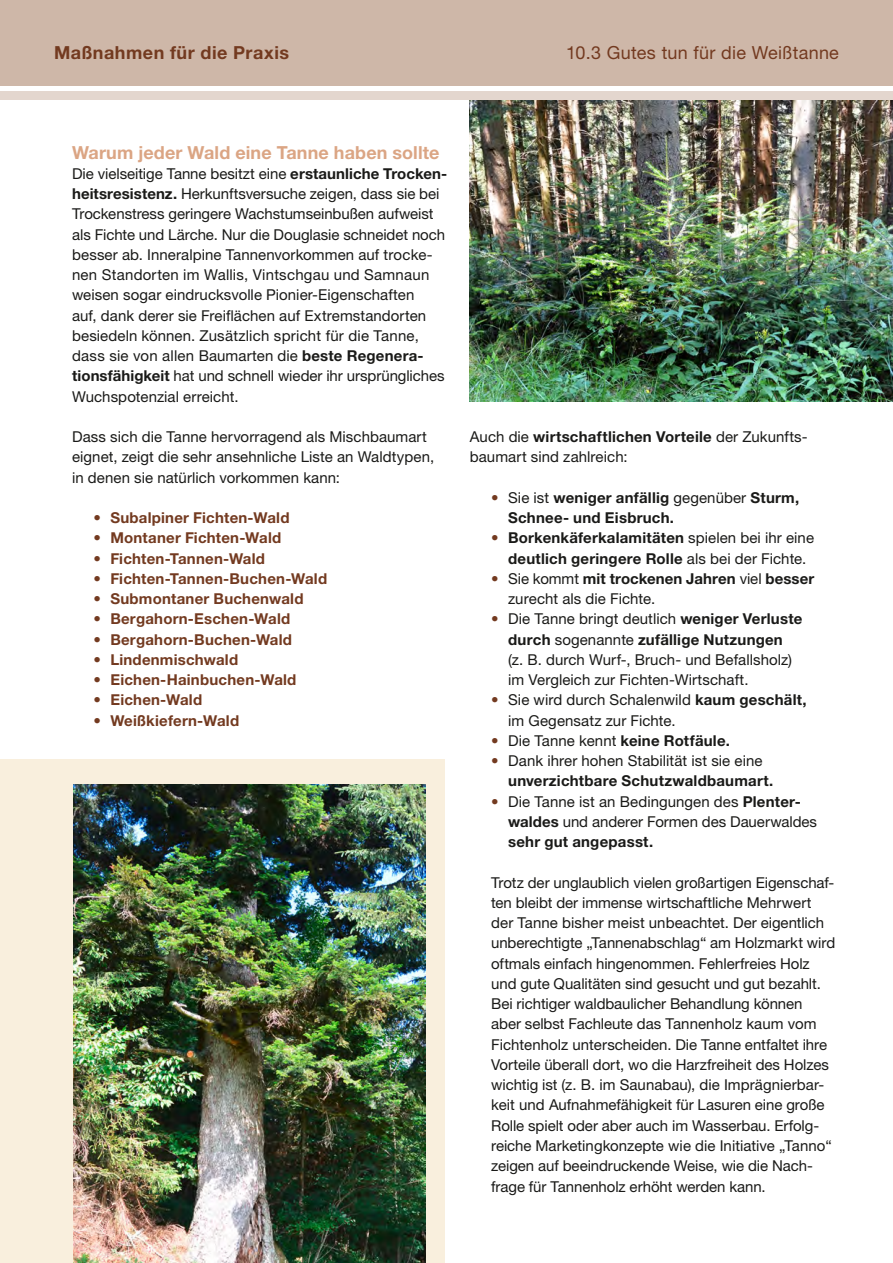
<style>
.page{position:relative;width:893px;height:1263px;background:#fff}
.page>*{position:absolute;margin:0;border:0;box-sizing:border-box;transform-origin:0 0}
.t1{font:700 18px "Helvetica Neue";letter-spacing:.005em;color:#dba584}
.t2{font:18px "Helvetica Neue";letter-spacing:.015em;color:#733a20}
.t3{font:700 18px "Helvetica Neue";letter-spacing:.03em;color:#733a20}
.t4{font:15px/20.2px "Helvetica Neue";color:#1a1a18}
.t5{font:700 15px "Helvetica Neue";letter-spacing:.015em;color:#733a20}
.t6{font:700 15px/20.2px "Helvetica Neue";letter-spacing:.015em;color:#1a1a18}
.s1{font-weight:700}
.s2{font-weight:400;color:#733a20}
.s3{font-weight:400}
.s4{color:#733a20}
</style>
<div class="page">
<div style="left:0;top:92px;width:893px;height:8px;background:#e3d6ce"></div>
<div style="left:0;top:0;width:893px;height:86px;background:#ceb7a8"></div>
<div style="left:0;top:759px;width:444px;height:504px;background:#f9efdd"></div>
<img style="left:74px;top:784px;width:351px;height:479px">
<img style="left:469px;top:100px;width:424px;height:302px">
<p class="t3" style="left:54px;top:42px;width:237px">Maßnahmen für die Praxis</p>
<p class="t2" style="left:566px;top:42px;width:274px">10.3 Gutes tun für die Weißtanne</p>
<p class="t1" style="left:72px;top:141px;width:369px">Warum jeder Wald eine Tanne haben sollte</p>
<p class="t4" style="left:72px;top:163px;width:376px">Die vielseitige Tanne besitzt eine <span class="s1">erstaunliche Trocken&shy;heitsresistenz.</span> Herkunftsversuche zeigen, dass sie bei Trockenstress geringere Wachstumseinbußen aufweist als Fichte und Lärche. Nur die Douglasie schneidet noch besser ab. Inneralpine Tannenvorkommen auf trocke&shy;nen Standorten im Wallis, Vintschgau und Samnaun weisen sogar eindrucksvolle Pionier-Eigenschaften<br>auf, dank derer sie Freiflächen auf Extremstandorten besiedeln können. Zusätzlich spricht für die Tanne, dass sie von allen Baumarten die <span class="s1">beste Regenera&shy;tionsfähigkeit</span> hat und schnell wieder ihr ursprüngliches Wuchspotenzial erreicht.</p>
<p class="t4" style="left:72px;top:426px;width:364px">Dass sich die Tanne hervorragend als Mischbaumart eignet, zeigt die sehr ansehnliche Liste an Waldtypen, in denen sie natürlich vorkommen kann:</p>
<p class="t5" style="left:93px;top:509px;width:198px">• Subalpiner Fichten-Wald</p>
<p class="t5" style="left:93px;top:529px;width:189px">• Montaner Fichten-Wald</p>
<p class="t5" style="left:93px;top:549px;width:173px">• Fichten-Tannen-Wald</p>
<p class="t5" style="left:93px;top:569px;width:235px">• Fichten-Tannen-Buchen-Wald</p>
<p class="t5" style="left:93px;top:590px;width:212px">• Submontaner Buchenwald</p>
<p class="t5" style="left:93px;top:610px;width:198px">• Bergahorn-Eschen-Wald</p>
<p class="t5" style="left:93px;top:630px;width:200px">• Bergahorn-Buchen-Wald</p>
<p class="t5" style="left:93px;top:650px;width:146px">• Lindenmischwald</p>
<p class="t5" style="left:93px;top:671px;width:205px">• Eichen-Hainbuchen-Wald</p>
<p class="t5" style="left:93px;top:691px;width:110px">• Eichen-Wald</p>
<p class="t5" style="left:93px;top:711px;width:147px">• Weißkiefern-Wald</p>
<p class="t4" style="left:470px;top:426px;width:339px">Auch die <span class="s1">wirtschaftlichen Vorteile</span> der Zukunfts&shy;baumart sind zahlreich:</p>
<p class="t6" style="left:508px;top:487px;width:293px;text-indent:-17px"><span class="s2">•</span> <span class="s3">Sie ist</span> weniger anfällig <span class="s3">gegenüber</span> Sturm,<br>Schnee- und Eisbruch.</p>
<p class="t6" style="left:508px;top:528px;width:307px;text-indent:-17px"><span class="s2">•</span> Borkenkäferkalamitäten <span class="s3">spielen bei ihr eine </span>deutlich geringere Rolle <span class="s3">als bei der Fichte.</span></p>
<p class="t4" style="left:508px;top:568px;width:308px;text-indent:-17px"><span class="s4">•</span> Sie kommt <span class="s1">mit trockenen Jahren</span> viel <span class="s1">besser </span>zurecht als die Fichte.</p>
<p class="t4" style="left:508px;top:609px;width:296px;text-indent:-17px"><span class="s4">•</span> Die Tanne bringt deutlich <span class="s1">weniger Verluste durch</span> sogenannte <span class="s1">zufällige Nutzungen<br></span>(z. B. durch Wurf-, Bruch- und Befallsholz) im Vergleich zur Fichten-Wirtschaft.</p>
<p class="t4" style="left:508px;top:690px;width:300px;text-indent:-17px"><span class="s4">•</span> Sie wird durch Schalenwild <span class="s1">kaum geschält, </span>im Gegensatz zur Fichte.</p>
<p class="t6" style="left:491px;top:730px;width:240px"><span class="s2">•</span> <span class="s3">Die Tanne kennt</span> keine Rotfäule.</p>
<p class="t4" style="left:508px;top:750px;width:267px;text-indent:-17px"><span class="s4">•</span> Dank ihrer hohen Stabilität ist sie eine <span class="s1">unverzichtbare Schutzwaldbaumart.</span></p>
<p class="t4" style="left:508px;top:791px;width:310px;text-indent:-17px"><span class="s4">•</span> Die Tanne ist an Bedingungen des <span class="s1">Plenter&shy;waldes</span> und anderer Formen des Dauerwaldes <span class="s1">sehr gut angepasst.</span></p>
<p class="t4" style="left:491px;top:872px;width:346px">Trotz der unglaublich vielen großartigen Eigenschaf&shy;ten bleibt der immense wirtschaftliche Mehrwert der Tanne bisher meist unbeachtet. Der eigentlich unberechtigte „Tannenabschlag“ am Holzmarkt wird oftmals einfach hingenommen. Fehlerfreies Holz und gute Qualitäten sind gesucht und gut bezahlt.<br>Bei richtiger waldbaulicher Behandlung können aber selbst Fachleute das Tannenholz kaum vom Fichtenholz unterscheiden. Die Tanne entfaltet ihre Vorteile überall dort, wo die Harzfreiheit des Holzes wichtig ist (z. B. im Saunabau), die Imprägnierbar&shy;keit und Aufnahmefähigkeit für Lasuren eine große Rolle spielt oder aber auch im Wasserbau. Erfolg&shy;reiche Marketingkonzepte wie die Initiative „Tanno“ zeigen auf beeindruckende Weise, wie die Nach&shy;frage für Tannenholz erhöht werden kann.</p>
</div>
